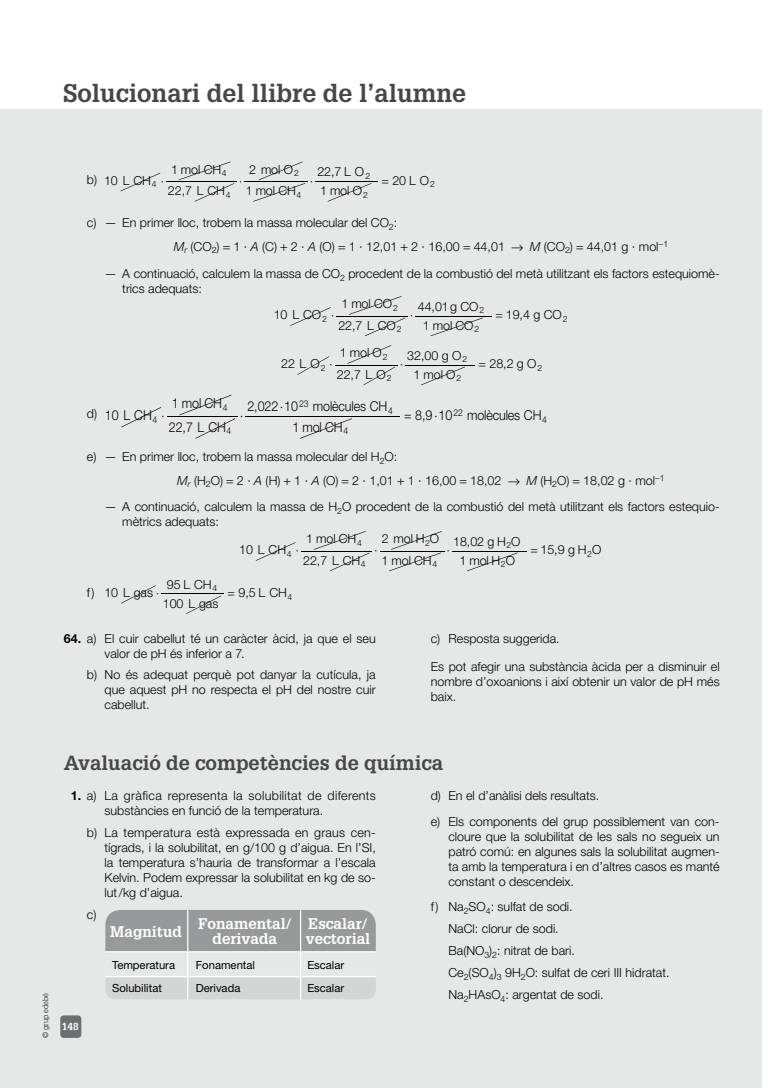
<style>
.page{position:relative;width:780px;height:1088px;background:#fff}
.page>*{position:absolute;margin:0;border:0;box-sizing:border-box;transform-origin:0 0}
.t1{font:700 25px "Glypha LT Std";color:#474749}
.t2{font:700 20px "Glypha LT Std";color:#474749}
.t3{font:700 15px/15px "Glypha LT Std";color:#fff;text-align:center}
.t4{font:300 13.75px/23.5px "Helvetica Neue LT Std";letter-spacing:-.01em;color:#000;scale:.91 1}
.t5{font:300 12.5px/15px "Helvetica Neue LT Std";color:#000}
.t6{font:300 12.5px/15px "Helvetica Neue LT Std";letter-spacing:.025em;color:#000}
.t7{font:11.25px/23.2px "Helvetica Neue LT Std";color:#000}
.t8{font:700 10px "Glypha LT Std";color:#fff}
.t9{font:300 7.5px "Glypha LT Std";color:#000}
.s1{font-style:italic}
.s2{font-weight:700}
</style>
<div class="page">
<div style="left:0;top:110px;width:762px;height:978px;background:#e6e7e7"></div>
<svg style="left:121px;top:173px;width:39px;height:18px"></svg>
<svg style="left:179px;top:162px;width:55px;height:40px"></svg>
<hr style="left:166px;top:181px;width:71px;height:1px;background:#000">
<svg style="left:253px;top:162px;width:52px;height:40px"></svg>
<hr style="left:244px;top:181px;width:63px;height:1px;background:#000">
<svg style="left:327px;top:183px;width:44px;height:19px"></svg>
<hr style="left:315px;top:181px;width:62px;height:1px;background:#000">
<svg style="left:290px;top:307px;width:40px;height:19px"></svg>
<svg style="left:349px;top:296px;width:56px;height:40px"></svg>
<hr style="left:336px;top:316px;width:72px;height:1px;background:#000">
<svg style="left:430px;top:317px;width:53px;height:19px"></svg>
<hr style="left:415px;top:316px;width:76px;height:1px;background:#000">
<svg style="left:297px;top:356px;width:32px;height:19px"></svg>
<svg style="left:347px;top:345px;width:48px;height:40px"></svg>
<hr style="left:335px;top:365px;width:62px;height:1px;background:#000">
<svg style="left:421px;top:367px;width:44px;height:18px"></svg>
<hr style="left:405px;top:365px;width:69px;height:1px;background:#000">
<svg style="left:256px;top:542px;width:39px;height:19px"></svg>
<svg style="left:314px;top:531px;width:55px;height:40px"></svg>
<hr style="left:301px;top:551px;width:71px;height:1px;background:#000">
<hr style="left:380px;top:551px;width:64px;height:1px;background:#000">
<svg style="left:467px;top:552px;width:50px;height:19px"></svg>
<hr style="left:452px;top:551px;width:74px;height:1px;background:#000">
<svg style="left:121px;top:585px;width:35px;height:19px"></svg>
<svg style="left:186px;top:595px;width:35px;height:19px"></svg>
<hr style="left:162px;top:593px;width:62px;height:1px;background:#000">
<div style="left:105px;top:978px;width:271px;height:21px;background:#d4d5d6"></div>
<div style="left:105px;top:910px;width:271px;height:41px;background:#98999b"></div>
<hr style="left:105px;top:951px;width:271px;height:1px;background:#fff">
<hr style="left:105px;top:976px;width:271px;height:1px;background:#fff">
<hr style="left:187px;top:910px;width:1px;height:89px;background:#fff">
<hr style="left:300px;top:910px;width:1px;height:89px;background:#fff">
<svg style="left:121px;top:407px;width:40px;height:20px"></svg>
<svg style="left:179px;top:395px;width:56px;height:44px"></svg>
<hr style="left:167px;top:416px;width:71px;height:1px;background:#000">
<svg style="left:300px;top:418px;width:52px;height:21px"></svg>
<hr style="left:245px;top:416px;width:155px;height:1px;background:#000">
<div style="left:60px;top:1015px;width:21px;height:23px;background:#6e6f71;border-radius:4px"></div>
<svg style="left:389px;top:531px;width:56px;height:40px"></svg>
<h1 class="t1" style="left:63px;top:77px;width:404px">Solucionari del llibre de l’alumne</h1>
<p class="t5" style="left:87px;top:173px;width:78px">b) 10 L CH<sub>4</sub> ⋅</p>
<p class="t5" style="left:168px;top:158px;width:64px;line-height:21.5px">1 mol CH<sub>4<br></sub>22,7 L CH<sub>4</sub></p>
<p class="t5" style="left:246px;top:158px;width:57px;line-height:21.5px">2 mol O<sub>2<br></sub>1 mol CH<sub>4</sub></p>
<p class="t5" style="left:317px;top:162px;width:54px;line-height:19px">22,7 L O<sub>2<br></sub>1 mol O<sub>2</sub></p>
<p class="t5" style="left:381px;top:173px;width:55px">=20LO<sub>2</sub></p>
<p class="t5" style="left:174px;top:211px;width:496px;line-height:23.5px;text-indent:-87px">c) — En primer lloc, trobem la massa molecular del CO<sub>2</sub>:<br><span class="s1">M</span><sub>r</sub> (CO<sub>2</sub>) 1 · <span class="s1">A</span> (C) 2 · <span class="s1">A</span> (O) 1 · 12,01 2 · 16,00 44,01 → <span class="s1">M</span> (CO<sub>2</sub>) 44,01 g · mol−<sup>1</sup></p>
<p class="t5" style="left:122px;top:266px;width:599px;text-indent:-18px">— A continuació, calculem la massa de CO<sub>2</sub> procedent de la combustió del metà utilitzant els factors estequiomè&shy;trics adequats:</p>
<p class="t5" style="left:274px;top:307px;width:62px">10 LCO<sub>2</sub> ⋅</p>
<p class="t5" style="left:338px;top:293px;width:65px;line-height:21.5px">1 mol CO<sub>2<br></sub>22,7 L CO<sub>2</sub></p>
<p class="t5" style="left:418px;top:296px;width:68px;line-height:19px;text-align:center">44,01g CO<sub>2<br></sub>1 mol CO<sub>2</sub></p>
<p class="t5" style="left:495px;top:307px;width:73px">= 19,4 g CO<sub>2</sub></p>
<p class="t5" style="left:281px;top:356px;width:53px">22LO<sub>2</sub> ⋅</p>
<p class="t5" style="left:337px;top:342px;width:56px;line-height:21.5px">1 mol O<sub>2<br></sub>22,7 L O<sub>2</sub></p>
<p class="t5" style="left:407px;top:346px;width:61px;line-height:19px;text-align:center">32,00 g O<sub>2<br></sub>1 mol O<sub>2</sub></p>
<p class="t5" style="left:478px;top:356px;width:65px">= 28,2 g O<sub>2</sub></p>
<p class="t5" style="left:87px;top:405px;width:12px">d)</p>
<p class="t5" style="left:177px;top:445px;width:489px;line-height:23.5px;text-indent:-90px">e) — En primer lloc, trobem la massa molecular del H<sub>2</sub>O:<br><span class="s1">M</span><sub>r</sub> (H<sub>2</sub>O) 2 · <span class="s1">A</span> (H) 1 · <span class="s1">A</span> (O) 2 · 1,01 1 · 16,00 18,02 → <span class="s1">M</span> (H<sub>2</sub>O) 18,02 g · mol−<sup>1</sup></p>
<p class="t5" style="left:122px;top:499px;width:599px;text-indent:-18px">— A continuació, calculem la massa de H<sub>2</sub>O procedent de la combustió del metà utilitzant els factors estequio&shy;mètrics adequats:</p>
<p class="t5" style="left:239px;top:542px;width:61px">10 L CH<sub>4</sub> ⋅</p>
<p class="t5" style="left:303px;top:528px;width:64px;line-height:21.5px">1 mol CH<sub>4<br></sub>22,7 L CH<sub>4</sub></p>
<p class="t5" style="left:381px;top:528px;width:59px;line-height:21.5px">2 mol H<sub>2</sub>O<br>1 mol CH<sub>4</sub></p>
<p class="t5" style="left:453px;top:531px;width:69px;line-height:19px;text-align:center">18,02 g H<sub>2</sub>O<br>1 mol H<sub>2</sub>O</p>
<p class="t5" style="left:530px;top:542px;width:72px">= 15,9 g H<sub>2</sub>O</p>
<p class="t5" style="left:87px;top:585px;width:74px">f) 10 L gas⋅</p>
<p class="t5" style="left:163px;top:574px;width:57px;line-height:19px;text-align:center">95 L CH<sub>4<br></sub>100 L gas</p>
<p class="t5" style="left:227px;top:585px;width:66px">= 9,5 L CH<sub>4</sub></p>
<p class="t4" style="left:169px;top:391px;width:70px">1 mol CH<sub>4<br></sub>22,7 L CH<sub>4</sub></p>
<p class="t4" style="left:247px;top:395px;width:161px;line-height:20.8px;text-align:center">2,022⋅10<sup>23</sup> molècules CH<sub>4<br></sub>1 mol CH<sub>4</sub></p>
<p class="t4" style="left:404px;top:403px;width:158px">= 8,9 ⋅10<sup>22</sup> molècules CH<sub>4</sub></p>
<p class="t4" style="left:105px;top:403px;width:67px">10 L CH<sub>4</sub> ⋅</p>
<p class="t5" style="left:105px;top:630px;width:273px;text-indent:-41px"><span class="s2">64.</span> a) El cuir cabellut té un caràcter àcid, ja que el seu valor de pH és inferior a 7.</p>
<p class="t5" style="left:105px;top:667px;width:273px;text-align:justify;text-indent:-18px">b) No és adequat perquè pot danyar la cutícula, ja que aquest pH no respecta el pH del nostre cuir cabellut.</p>
<p class="t5" style="left:431px;top:630px;width:130px">c) Resposta suggerida.</p>
<p class="t5" style="left:431px;top:658px;width:290px;text-align:justify">Es pot afegir una substància àcida per a disminuir el nombre d’oxoanions i així obtenir un valor de pH més baix.</p>
<p class="t9" style="left:41px;top:1038px;width:46px;rotate:-90deg">© grup edebé</p>
<h2 class="t2" style="left:64px;top:751px;width:381px">Avaluació de competències de química</h2>
<p class="t6" style="left:105px;top:788px;width:273px;text-indent:-34px"><span class="s2">1.</span> a) La gràfica representa la solubilitat de diferents substàncies en funció de la temperatura.</p>
<p class="t5" style="left:105px;top:825px;width:273px;text-align:justify;text-indent:-18px">b) La temperatura està expressada en graus cen&shy;tígrads, i la solubilitat, en g/100 g d’aigua. En l’SI, la temperatura s’hauria de transformar a l’escala Kelvin. Podem expressar la solubilitat en kg de so&shy;lut/kg d’aigua.</p>
<p class="t5" style="left:87px;top:907px;width:11px">c)</p>
<p class="t3" style="left:198px;top:915px;width:95px">Fonamental/ derivada</p>
<p class="t3" style="left:306px;top:915px;width:66px;text-align:left">Escalar/ vectorial</p>
<p class="t3" style="left:110px;top:923px;width:73px">Magnitud</p>
<p class="t7" style="left:112px;top:953px;width:64px">Temperatura<br>Solubilitat</p>
<p class="t7" style="left:196px;top:953px;width:61px">Fonamental</p>
<p class="t7" style="left:307px;top:953px;width:38px">Escalar</p>
<p class="t7" style="left:196px;top:976px;width:46px">Derivada</p>
<p class="t7" style="left:307px;top:976px;width:38px">Escalar</p>
<p class="t8" style="left:62px;top:1020px;width:18px">148</p>
<p class="t5" style="left:431px;top:783px;width:290px;line-height:25.5px">d) En el d’anàlisi dels resultats.<br>e) Els components del grup possiblement van con-</p>
<p class="t5" style="left:448px;top:828px;width:273px;text-align:justify">cloure que la solubilitat de les sals no segueix un patró comú: en algunes sals la solubilitat augmen&shy;ta amb la temperatura i en d’altres casos es manté constant o descendeix.</p>
<p class="t5" style="left:448px;top:895px;width:222px;line-height:22px;text-indent:-18px">f) Na<sub>2</sub>SO<sub>4</sub>: sulfat de sodi.<br>NaCl: clorur de sodi.<br>Ba(NO<sub>3</sub>)<sub>2</sub>: nitrat de bari.<br>Ce<sub>2</sub>(SO<sub>4</sub>)<sub>3</sub> 9H<sub>2</sub>O: sulfat de ceri III hidratat.<br>Na<sub>2</sub>HAsO<sub>4</sub>: argentat de sodi.</p>
</div>
